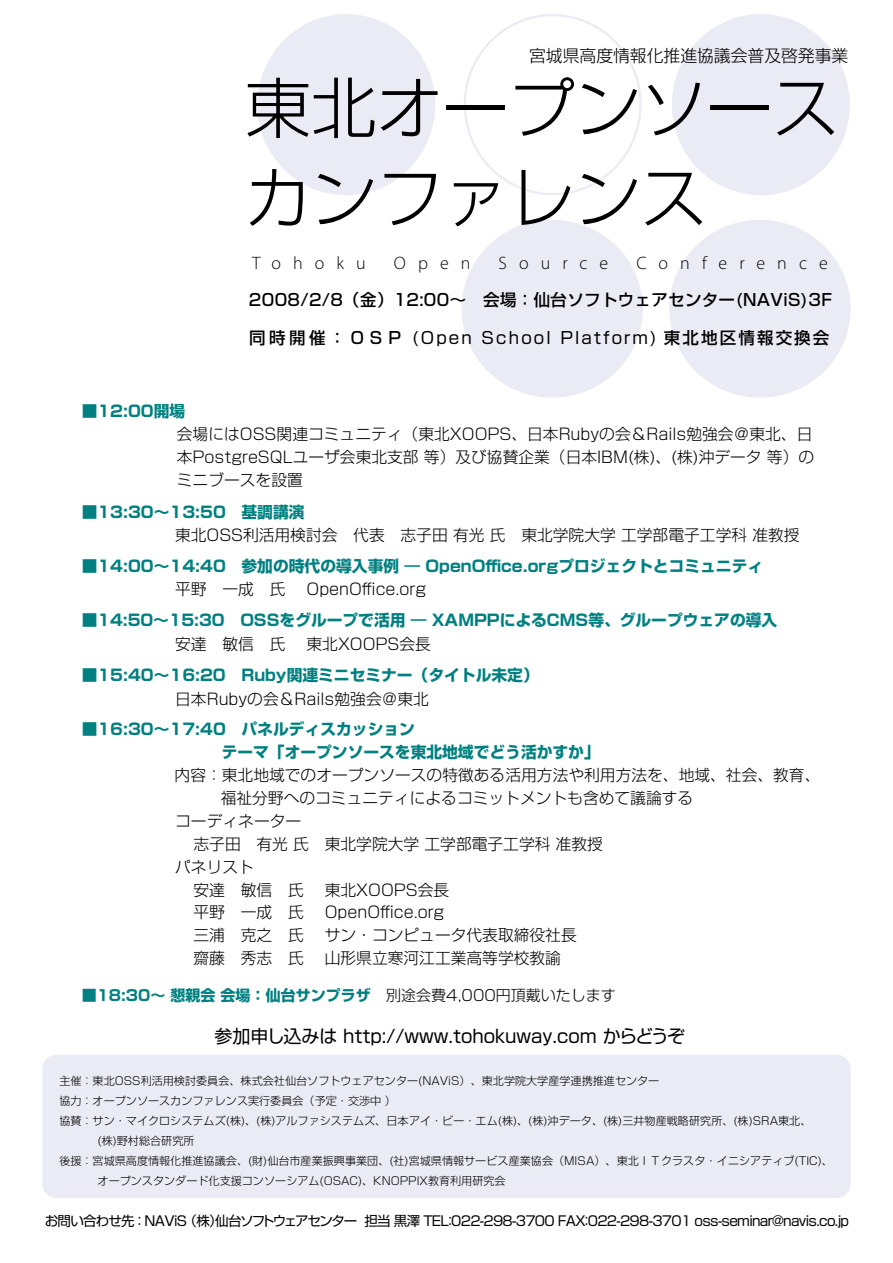
<style>
.page{position:relative;width:893px;height:1263px;background:#fff}
.page>*{position:absolute;margin:0;border:0;box-sizing:border-box;transform-origin:0 0}
.t1{font:300 66px/90px "Shin Go Pro";color:#000}
.t2{font:18px "Shin Go Pro";color:#000}
.t3{font:300 18px "Myriad Pro";letter-spacing:.67em;color:#000}
.t4{font:300 16.8px "Shin Go Pro";color:#000}
.t5{font:500 16.5px "Shin Go Pro";letter-spacing:.02em;color:#000}
.t6{font:16.5px "Shin Go Pro";letter-spacing:.13em;color:#000}
.t7{font:300 15.75px/23px "Shin Go Pro";color:#000;text-align:justify}
.t8{font:700 15.75px/22.5px "Shin Go Pro";color:#008080}
.t9{font:700 15px "Shin Go Pro";color:#008080}
.t10{font:13.5px "Shin Go Pro";letter-spacing:-.05em;color:#000}
.t11{font:300 11.1px "Shin Go Pro";color:#000}
.s1{font-weight:500}
.s2{font-weight:300;color:#000}
</style>
<div class="page">
<div style="left:671px;top:14px;width:178px;height:181px;background:#ebebf5;border-radius:50%"></div>
<div style="left:257px;top:14px;width:178px;height:181px;background:#ebebf5;border-radius:50%"></div>
<svg style="left:464px;top:14px;width:177px;height:181px"></svg>
<div style="left:669px;top:220px;width:181px;height:178px;background:#ebebf5;border-radius:50%"></div>
<div style="left:461px;top:220px;width:182px;height:178px;background:#ebebf5;border-radius:50%"></div>
<div style="left:42px;top:1055px;width:808px;height:143px;background:#ebebf5;border-radius:14px"></div>
<p class="t4" style="left:529px;top:41px;width:321px">宮城県高度情報化推進協議会普及啓発事業</p>
<h1 class="t1" style="left:245px;top:55px;width:595px">東北オープンソースカンファレンス</h1>
<p class="t3" style="left:252px;top:252px;width:115px">Tohoku</p>
<p class="t3" style="left:394px;top:252px;width:78px">Open</p>
<p class="t3" style="left:498px;top:252px;width:111px">Source</p>
<p class="t3" style="left:636px;top:252px;width:193px">Conference</p>
<p class="t5" style="left:249px;top:287px;width:584px">2008/2/8（金）12:00～ 会場：仙台ソフトウェアセンター(NAViS)3F</p>
<p class="t6" style="left:249px;top:324px;width:581px"><span class="s1">同時開催：ＯＳＰ</span> (Open School Platform) <span class="s1">東北地区情報交換会</span></p>
<p class="t8" style="left:82px;top:398px;width:105px">■12:00開場</p>
<p class="t7" style="left:177px;top:421px;width:638px">会場にはOSS関連コミュニティ（東北XOOPS、日本Rubyの会＆Rails勉強会＠東北、日本PostgreSQLユーザ会東北支部 等）及び協賛企業（日本IBM(株)、(株)沖データ 等）のミニブースを設置</p>
<p class="t8" style="left:82px;top:499px;width:224px">■13:30～13:50 基調講演</p>
<p class="t7" style="left:175px;top:521px;width:626px">東北OSS利活用検討会 代表 志子田 有光 氏 東北学院大学 工学部電子工学科 准教授</p>
<p class="t8" style="left:82px;top:553px;width:683px">■14:00～14:40 参加の時代の導入事例 ― OpenOffice.orgプロジェクトとコミュニティ</p>
<p class="t7" style="left:175px;top:576px;width:112px">平野 一成 氏</p>
<p class="t7" style="left:306px;top:576px;width:121px">OpenOffice.org</p>
<p class="t8" style="left:82px;top:608px;width:697px">■14:50～15:30　OSSをグループで活用 ― XAMPPによるCMS等、グループウェアの導入</p>
<p class="t7" style="left:175px;top:630px;width:112px">安達 敏信 氏</p>
<p class="t7" style="left:306px;top:630px;width:126px">東北XOOPS会長</p>
<p class="t8" style="left:82px;top:662px;width:458px">■15:40～16:20 Ruby関連ミニセミナー（タイトル未定）</p>
<p class="t8" style="left:222px;top:717px;width:379px;text-indent:-140px">■16:30～17:40 パネルディスカッション<br>テーマ「オープンソースを東北地域でどう活かすか」</p>
<p class="t7" style="left:175px;top:762px;width:647px">内容：東北地域でのオープンソースの特徴ある活用方法や利用方法を、地域、社会、教育、</p>
<p class="t7" style="left:221px;top:785px;width:474px">福祉分野へのコミュニティによるコミットメントも含めて議論する</p>
<p class="t7" style="left:175px;top:807px;width:127px">コーディネーター</p>
<p class="t7" style="left:193px;top:830px;width:411px">志子田 有光 氏 東北学院大学 工学部電子工学科 准教授</p>
<p class="t7" style="left:175px;top:853px;width:80px">パネリスト</p>
<p class="t7" style="left:193px;top:876px;width:112px">安達 敏信 氏</p>
<p class="t7" style="left:325px;top:876px;width:126px">東北XOOPS会長</p>
<p class="t7" style="left:193px;top:899px;width:112px">平野 一成 氏</p>
<p class="t7" style="left:325px;top:899px;width:121px">OpenOffice.org</p>
<p class="t7" style="left:193px;top:922px;width:112px">三浦 克之 氏</p>
<p class="t7" style="left:325px;top:922px;width:253px">サン・コンピュータ代表取締役社長</p>
<p class="t7" style="left:193px;top:945px;width:112px">齋藤 秀志 氏</p>
<p class="t7" style="left:325px;top:945px;width:238px">山形県立寒河江工業高等学校教諭</p>
<p class="t7" style="left:175px;top:686px;width:255px">日本Rubyの会＆Rails勉強会＠東北</p>
<p class="t9" style="left:82px;top:983px;width:535px">■18:30～ 懇親会 会場：仙台サンプラザ <span class="s2">別途会費4,000円頂戴いたします</span></p>
<p class="t2" style="left:214px;top:1021px;width:472px">参加申し込みは http://www.tohokuway.com からどうぞ</p>
<p class="t11" style="left:59px;top:1071px;width:601px">主催：東北OSS利活用検討委員会、株式会社仙台ソフトウェアセンター(NAViS）、東北学院大学産学連携推進センター</p>
<p class="t11" style="left:59px;top:1091px;width:338px">協力：オープンソースカンファレンス実行委員会（予定・交渉中）</p>
<p class="t11" style="left:59px;top:1112px;width:753px">協賛：サン・マイクロシステムズ(株)、(株)アルファシステムズ、日本アイ・ビー・エム(株)、(株)沖データ、(株)三井物産戦略研究所、(株)SRA東北、</p>
<p class="t11" style="left:98px;top:1132px;width:98px">(株)野村総合研究所</p>
<p class="t11" style="left:59px;top:1152px;width:775px">後援：宮城県高度情報化推進協議会、(財)仙台市産業振興事業団、(社)宮城県情報サービス産業協会（MISA）、東北ＩＴクラスタ・イニシアティブ(TIC)、</p>
<p class="t11" style="left:98px;top:1172px;width:409px">オープンスタンダード化支援コンソーシアム(OSAC)、KNOPPIX教育利用研究会</p>
<p class="t10" style="left:45px;top:1209px;width:805px">お問い合わせ先 ：NAViS （株）仙台ソフトウェアセンター 担当 黒澤 TEL：022-298-3700 FAX：022-298-3701 oss-seminar@navis.co.jp</p>
</div>
